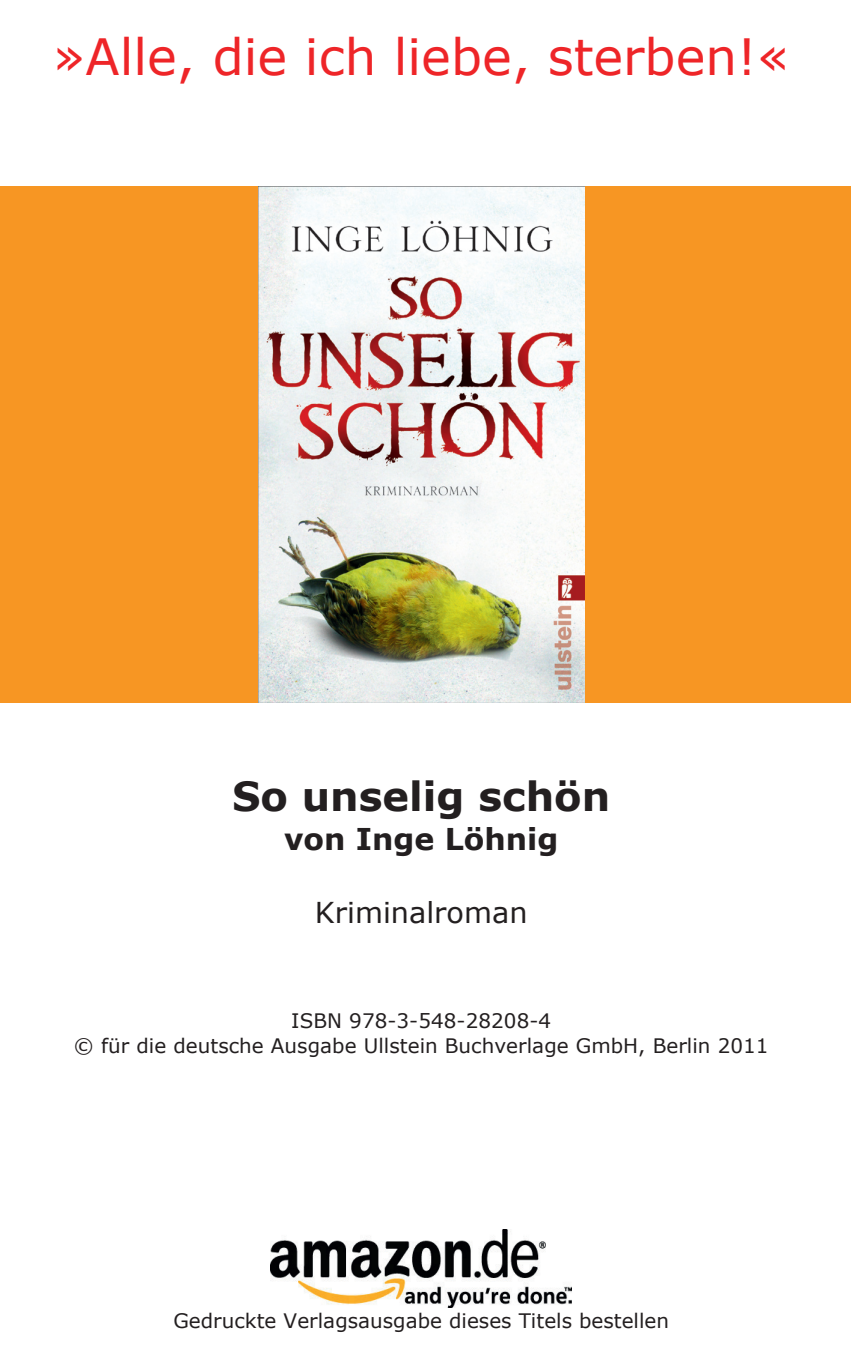
<style>
.page{position:relative;width:851px;height:1347px;background:#fff}
.page>*{position:absolute;margin:0;border:0;box-sizing:border-box;transform-origin:0 0}
.t1{font:50px "Verdana";color:#ee2528}
.t2{font:700 40px "Verdana";color:#231f20}
.t3{font:700 30px "Verdana";color:#231f20}
.t4{font:28.75px "Verdana";color:#231f20}
.t5{font:20px/24.2px "Verdana";color:#231f20;text-align:center}
</style>
<div class="page">
<div style="left:0;top:186px;width:850px;height:516px;background:#f79623"></div>
<img style="left:271px;top:1229px;width:300px;height:78px">
<img style="left:258px;top:186px;width:326px;height:516px">
<h1 class="t1" style="left:53px;top:25px;width:737px">»Alle, die ich liebe, sterben!«</h1>
<h2 class="t2" style="left:232px;top:771px;width:379px">So unselig schön</h2>
<h3 class="t3" style="left:284px;top:820px;width:276px">von Inge Löhnig</h3>
<h3 class="t4" style="left:315px;top:894px;width:214px">Kriminalroman</h3>
<p class="t5" style="left:74px;top:1008px;width:696px">ISBN 978-3-548-28208-4<br>© für die deutsche Ausgabe Ullstein Buchverlage GmbH, Berlin 2011</p>
<p class="t5" style="left:173px;top:1307px;width:497px">Gedruckte Verlagsausgabe dieses Titels bestellen</p>
</div>
